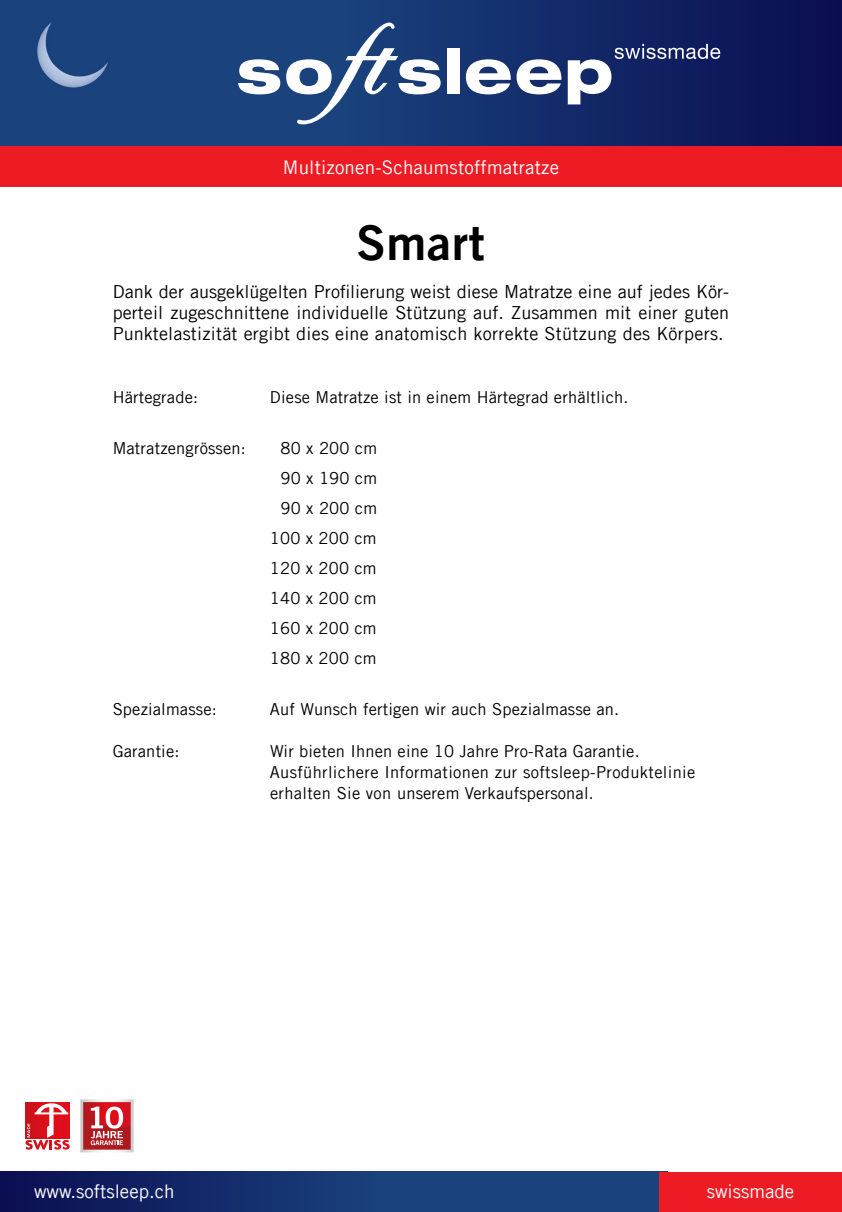
<style>
.page{position:relative;width:842px;height:1212px;background:#fff}
.page>*{position:absolute;margin:0;border:0;box-sizing:border-box;transform-origin:0 0}
.t1{font:48px "Trade Gothic LT Com Bd 2";letter-spacing:.015em;color:#000}
.t2{font:18.75px "Trade Gothic LT Com";letter-spacing:.01em;color:#fff}
.t3{font:18px/21px "Trade Gothic LT Com";letter-spacing:.015em;color:#000;text-align:justify}
.t4{font:16.5px/30px "Trade Gothic LT Com";letter-spacing:.01em;color:#000;text-align:right}
</style>
<div class="page">
<svg style="left:26px;top:1102px;width:44px;height:1px"></svg>
<svg style="left:26px;top:1103px;width:44px;height:46px"></svg>
<svg style="left:80px;top:1099px;width:54px;height:53px"></svg>
<div style="left:0;top:1171px;width:667px;height:41px;background:linear-gradient(to right,#0d165a,#1e5188)"></div>
<div style="left:659px;top:1171px;width:183px;height:41px;background:#ed1c24"></div>
<div style="left:0;top:0;width:842px;height:149px;background:linear-gradient(to right,#284e83,#101558)"></div>
<img style="left:0;top:0;width:137px;height:115px">
<svg style="left:568px;top:44px;width:152px;height:60px"></svg>
<svg style="left:238px;top:59px;width:42px;height:35px"></svg>
<div style="left:447px;top:48px;width:13px;height:46px;background:#fff"></div>
<svg style="left:466px;top:59px;width:45px;height:35px"></svg>
<svg style="left:517px;top:59px;width:44px;height:35px"></svg>
<svg style="left:286px;top:23px;width:155px;height:101px"></svg>
<div style="left:0;top:147px;width:842px;height:40px;background:#ed1c24"></div>
<p class="t2" style="left:283px;top:156px;width:278px">Multizonen-Schaumstoffmatratze</p>
<h1 class="t1" style="left:357px;top:213px;width:130px">Smart</h1>
<p class="t3" style="left:113px;top:281px;width:618px">Dank der ausgeklügelten Profilierung weist diese Matratze eine auf jedes Kör&shy;perteil zugeschnittene individuelle Stützung auf. Zusammen mit einer guten Punktelastizität ergibt dies eine anatomisch korrekte Stützung des Körpers.</p>
<p class="t4" style="left:113px;top:382px;width:87px">Härtegrade:</p>
<p class="t4" style="left:270px;top:382px;width:360px">Diese Matratze ist in einem Härtegrad erhältlich.</p>
<p class="t4" style="left:113px;top:433px;width:135px">Matratzengrössen:</p>
<p class="t4" style="left:270px;top:433px;width:109px">80 x 200 cm<br>90 x 190 cm<br>90 x 200 cm<br>100 x 200 cm<br>120 x 200 cm<br>140 x 200 cm<br>160 x 200 cm<br>180 x 200 cm</p>
<p class="t4" style="left:113px;top:694px;width:106px">Spezialmasse:</p>
<p class="t4" style="left:270px;top:694px;width:351px">Auf Wunsch fertigen wir auch Spezialmasse an.</p>
<p class="t4" style="left:113px;top:736px;width:68px">Garantie:</p>
<p class="t4" style="left:270px;top:740px;width:427px;line-height:21px;text-align:left">Wir bieten Ihnen eine 10 Jahre Pro-Rata Garantie.<br>Ausführlichere Informationen zur softsleep-Produktelinie erhalten Sie von unserem Verkaufspersonal.</p>
<p class="t2" style="left:34px;top:1179px;width:142px">www.softsleep.ch</p>
<p class="t2" style="left:707px;top:1179px;width:89px">swissmade</p>
</div>
